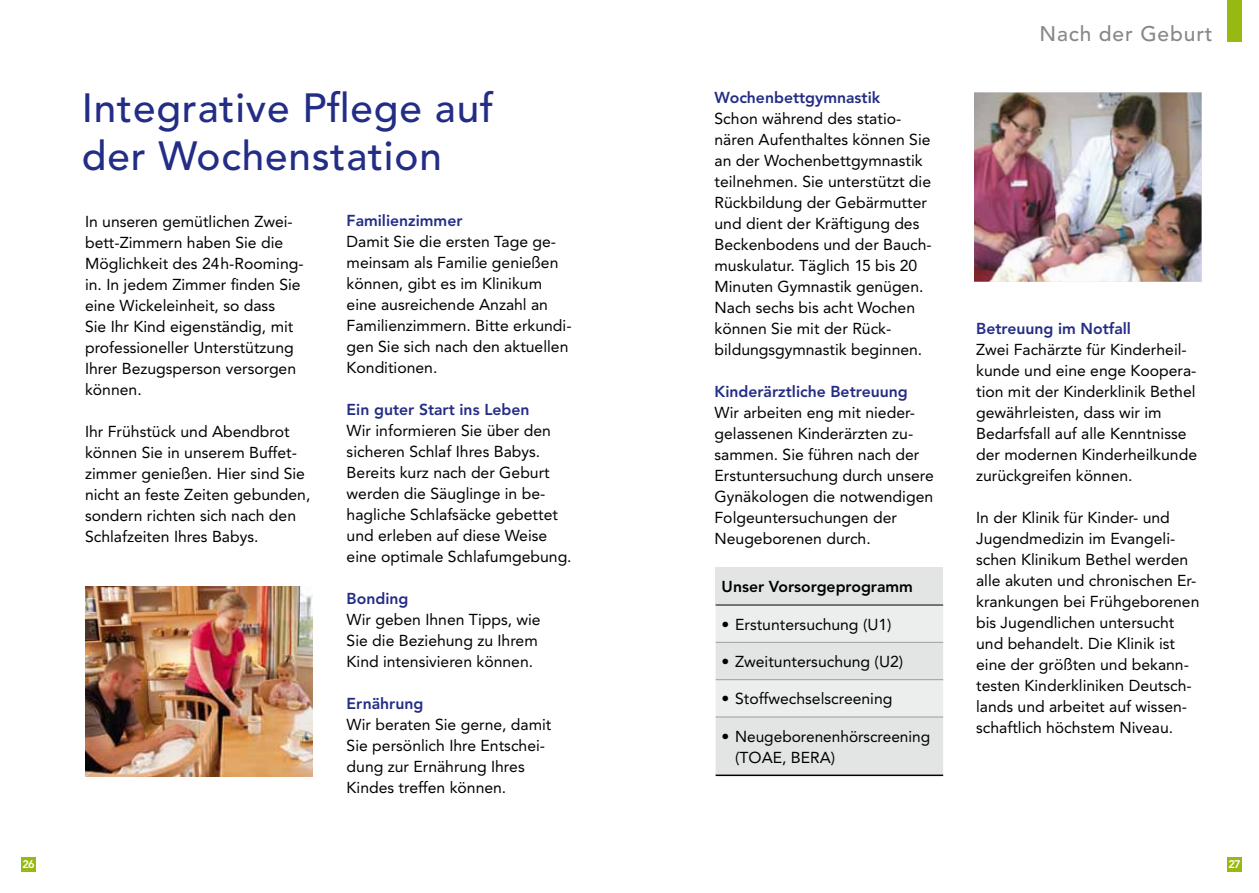
<style>
.page{position:relative;width:1259px;height:893px;background:#fff}
.page>*{position:absolute;margin:0;border:0;box-sizing:border-box;transform-origin:0 0}
.t1{font:500 40.5px/47.2px "Avenir";letter-spacing:.02em;color:#232d85}
.t2{font:500 21px "Avenir";letter-spacing:.04em;color:#87888a}
.t3{font:15.75px/21px "Avenir";color:#000}
.t4{font:800 15.75px "Avenir";color:#232d85}
.t5{font:800 15.75px "Avenir";color:#000}
.t6{font:800 10.95px "Avenir";color:#fff}
</style>
<div class="page">
<div style="left:1227px;top:857px;width:15px;height:15px;background:#97b911"></div>
<div style="left:21px;top:857px;width:15px;height:15px;background:#97b911"></div>
<div style="left:715px;top:568px;width:228px;height:37px;background:#e3e4e4"></div>
<svg style="left:715px;top:606px;width:228px;height:169px;background:#e6e7e7"></svg>
<hr style="left:715px;top:642px;width:228px;height:1px;background:#9c9e9f">
<hr style="left:715px;top:717px;width:228px;height:1px;background:#9c9e9f">
<hr style="left:715px;top:679px;width:228px;height:1px;background:#9c9e9f">
<hr style="left:715px;top:775px;width:228px;height:1px;background:#000">
<hr style="left:715px;top:605px;width:228px;height:1px;background:#000">
<img style="left:85px;top:587px;width:228px;height:189px">
<img style="left:974px;top:92px;width:227px;height:190px">
<div style="left:1227px;top:0;width:15px;height:42px;background:#97b911"></div>
<h1 class="t1" style="left:82px;top:86px;width:413px">Integrative Pflege auf der Wochenstation</h1>
<p class="t3" style="left:85px;top:211px;width:220px">In unseren gemütlichen Zwei&shy;bett-Zimmern haben Sie die<br>Möglichkeit des 24h-Rooming&shy;in. In jedem Zimmer finden Sie eine Wickeleinheit, so dass<br>Sie Ihr Kind eigenständig, mit professioneller Unterstützung<br>Ihrer Bezugsperson versorgen können.</p>
<p class="t3" style="left:85px;top:421px;width:227px">Ihr Frühstück und Abendbrot können Sie in unserem Buffet&shy;zimmer genießen. Hier sind Sie nicht an feste Zeiten gebunden, sondern richten sich nach den<br>Schlafzeiten Ihres Babys.</p>
<p class="t4" style="left:347px;top:212px;width:117px">Familienzimmer</p>
<p class="t3" style="left:347px;top:232px;width:226px">Damit Sie die ersten Tage ge&shy;meinsam als Familie genießen können, gibt es im Klinikum eine ausreichende Anzahl an<br>Familienzimmern. Bitte erkundi&shy;gen Sie sich nach den aktuellen<br>Konditionen.</p>
<p class="t4" style="left:347px;top:401px;width:184px">Ein guter Start ins Leben</p>
<p class="t3" style="left:347px;top:421px;width:226px">Wir informieren Sie über den sicheren Schlaf Ihres Babys.<br>Bereits kurz nach der Geburt werden die Säuglinge in be&shy;hagliche Schlafsäcke gebettet und erleben auf diese Weise eine optimale Schlafumgebung.</p>
<p class="t4" style="left:347px;top:590px;width:63px">Bonding</p>
<p class="t3" style="left:347px;top:610px;width:196px">Wir geben Ihnen Tipps, wie<br>Sie die Beziehung zu Ihrem<br>Kind intensivieren können.</p>
<p class="t4" style="left:347px;top:695px;width:78px">Ernährung</p>
<p class="t3" style="left:347px;top:715px;width:206px">Wir beraten Sie gerne, damit<br>Sie persönlich Ihre Entschei&shy;dung zur Ernährung Ihres<br>Kindes treffen können.</p>
<p class="t4" style="left:714px;top:88px;width:167px">Wochenbettgymnastik</p>
<p class="t3" style="left:714px;top:108px;width:219px">Schon während des statio&shy;nären Aufenthaltes können Sie an der Wochenbettgymnastik teilnehmen. Sie unterstützt die<br>Rückbildung der Gebärmutter und dient der Kräftigung des<br>Beckenbodens und der Bauch&shy;muskulatur. Täglich 15 bis 20<br>Minuten Gymnastik genügen.<br>Nach sechs bis acht Wochen können Sie mit der Rück&shy;bildungsgymnastik beginnen.</p>
<p class="t4" style="left:714px;top:382px;width:195px">Kinderärztliche Betreuung</p>
<p class="t3" style="left:714px;top:402px;width:221px">Wir arbeiten eng mit nieder&shy;gelassenen Kinderärzten zu&shy;sammen. Sie führen nach der<br>Erstuntersuchung durch unsere<br>Gynäkologen die notwendigen<br>Folgeuntersuchungen der<br>Neugeborenen durch.</p>
<p class="t5" style="left:721px;top:577px;width:193px">Unser Vorsorgeprogramm</p>
<p class="t3" style="left:721px;top:614px;width:171px">• Erstuntersuchung (U1)</p>
<p class="t3" style="left:721px;top:651px;width:183px">• Zweituntersuchung (U2)</p>
<p class="t3" style="left:721px;top:688px;width:172px">• Stoffwechselscreening</p>
<p class="t3" style="left:735px;top:726px;width:197px;text-indent:-13px">• Neugeborenenhörscreening (TOAE, BERA)</p>
<h2 class="t2" style="left:1039px;top:21px;width:175px">Nach der Geburt</h2>
<p class="t4" style="left:976px;top:319px;width:156px">Betreuung im Notfall</p>
<p class="t3" style="left:976px;top:339px;width:222px">Zwei Fachärzte für Kinderheil&shy;kunde und eine enge Koopera&shy;tion mit der Kinderklinik Bethel gewährleisten, dass wir im<br>Bedarfsfall auf alle Kenntnisse der modernen Kinderheilkunde zurückgreifen können.</p>
<p class="t3" style="left:976px;top:507px;width:225px">In der Klinik für Kinder- und<br>Jugendmedizin im Evangeli&shy;schen Klinikum Bethel werden alle akuten und chronischen Er&shy;krankungen bei Frühgeborenen bis Jugendlichen untersucht und behandelt. Die Klinik ist eine der größten und bekann&shy;testen Kinderkliniken Deutsch&shy;lands und arbeitet auf wissen&shy;schaftlich höchstem Niveau.</p>
<p class="t6" style="left:23px;top:858px;width:14px">26</p>
<p class="t6" style="left:1228px;top:858px;width:14px">27</p>
</div>
